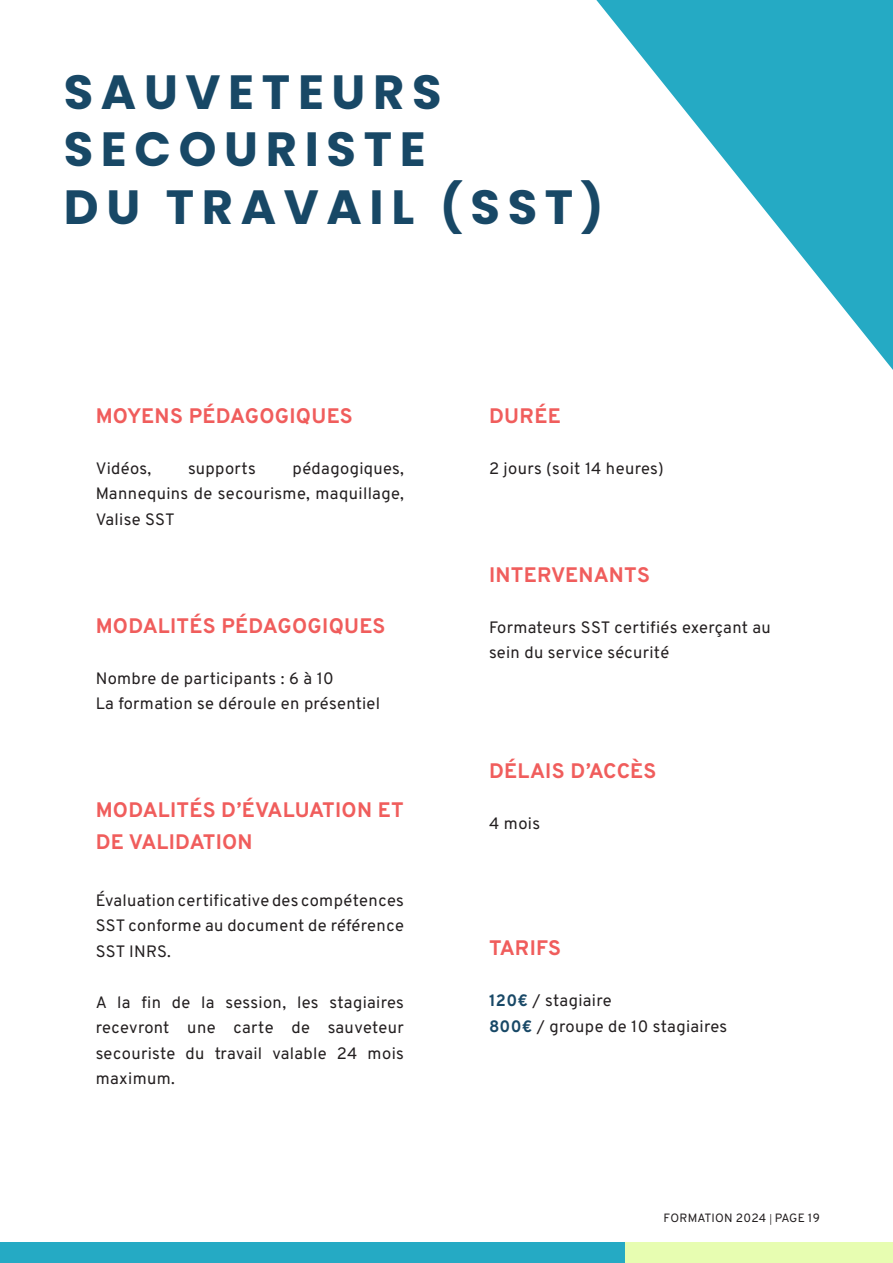
<style>
.page{position:relative;width:893px;height:1263px;background:#fff}
.page>*{position:absolute;margin:0;border:0;box-sizing:border-box;transform-origin:0 0}
.t1{font:700 48px "Poppins";letter-spacing:.16em;color:#184866}
.t2{font:700 21px/31.5px "Overpass";letter-spacing:.01em;color:#f05d5c}
.t3{font:16.5px/25.5px "Overpass";letter-spacing:.02em;color:#231f20;text-align:justify}
.t4{font:12px "Overpass";letter-spacing:.015em;color:#231f20}
.s1{font-weight:700;color:#184866}
.s2{font-size:7.5px}
</style>
<div class="page">
<div style="left:0;top:1242px;width:625px;height:21px;background:#25aac4"></div>
<div style="left:625px;top:1242px;width:268px;height:21px;background:#e7fdb1"></div>
<svg style="left:596px;top:0;width:297px;height:370px"></svg>
<p class="t1" style="left:64px;top:64px;width:379px">SAUVETEURS</p>
<p class="t1" style="left:64px;top:122px;width:364px">SECOURISTE</p>
<p class="t1" style="left:64px;top:179px;width:541px">DU TRAVAIL (SST)</p>
<p class="t2" style="left:96px;top:399px;width:259px">MOYENS PÉDAGOGIQUES</p>
<p class="t3" style="left:96px;top:454px;width:57px">Vidéos,</p>
<p class="t3" style="left:188px;top:454px;width:69px">supports</p>
<p class="t3" style="left:96px;top:454px;width:310px;text-indent:197px">pédagogiques, Mannequins de secourisme, maquillage, Valise SST</p>
<p class="t2" style="left:96px;top:609px;width:291px">MODALITÉS PÉDAGOGIQUES</p>
<p class="t3" style="left:96px;top:664px;width:240px">Nombre de participants : 6 à 10</p>
<p class="t3" style="left:96px;top:690px;width:286px">La formation se déroule en présentiel</p>
<p class="t2" style="left:96px;top:793px;width:310px">MODALITÉS D’ÉVALUATION ET<br>DE VALIDATION</p>
<p class="t3" style="left:96px;top:886px;width:310px">Évaluation certificative des compétences SST conforme au document de référence SST INRS.</p>
<p class="t3" style="left:96px;top:988px;width:310px">A la fin de la session, les stagiaires recevront une carte de sauveteur secouriste du travail valable 24 mois maximum.</p>
<p class="t2" style="left:489px;top:399px;width:73px">DURÉE</p>
<p class="t3" style="left:489px;top:454px;width:176px">2 jours (soit 14 heures)</p>
<p class="t2" style="left:489px;top:558px;width:162px">INTERVENANTS</p>
<p class="t3" style="left:489px;top:613px;width:283px">Formateurs SST certifiés exerçant au</p>
<p class="t3" style="left:489px;top:639px;width:182px">sein du service sécurité</p>
<p class="t2" style="left:489px;top:754px;width:169px">DÉLAIS D’ACCÈS</p>
<p class="t3" style="left:489px;top:810px;width:53px">4 mois</p>
<p class="t2" style="left:489px;top:931px;width:74px">TARIFS</p>
<p class="t3" style="left:489px;top:987px;width:124px"><span class="s1">120€</span> / stagiaire</p>
<p class="t3" style="left:489px;top:1012px;width:240px"><span class="s1">800€</span> / groupe de 10 stagiaires</p>
<p class="t4" style="left:664px;top:1208px;width:158px">FORMATION 2024 <span class="s2">|</span> PAGE 19</p>
</div>
